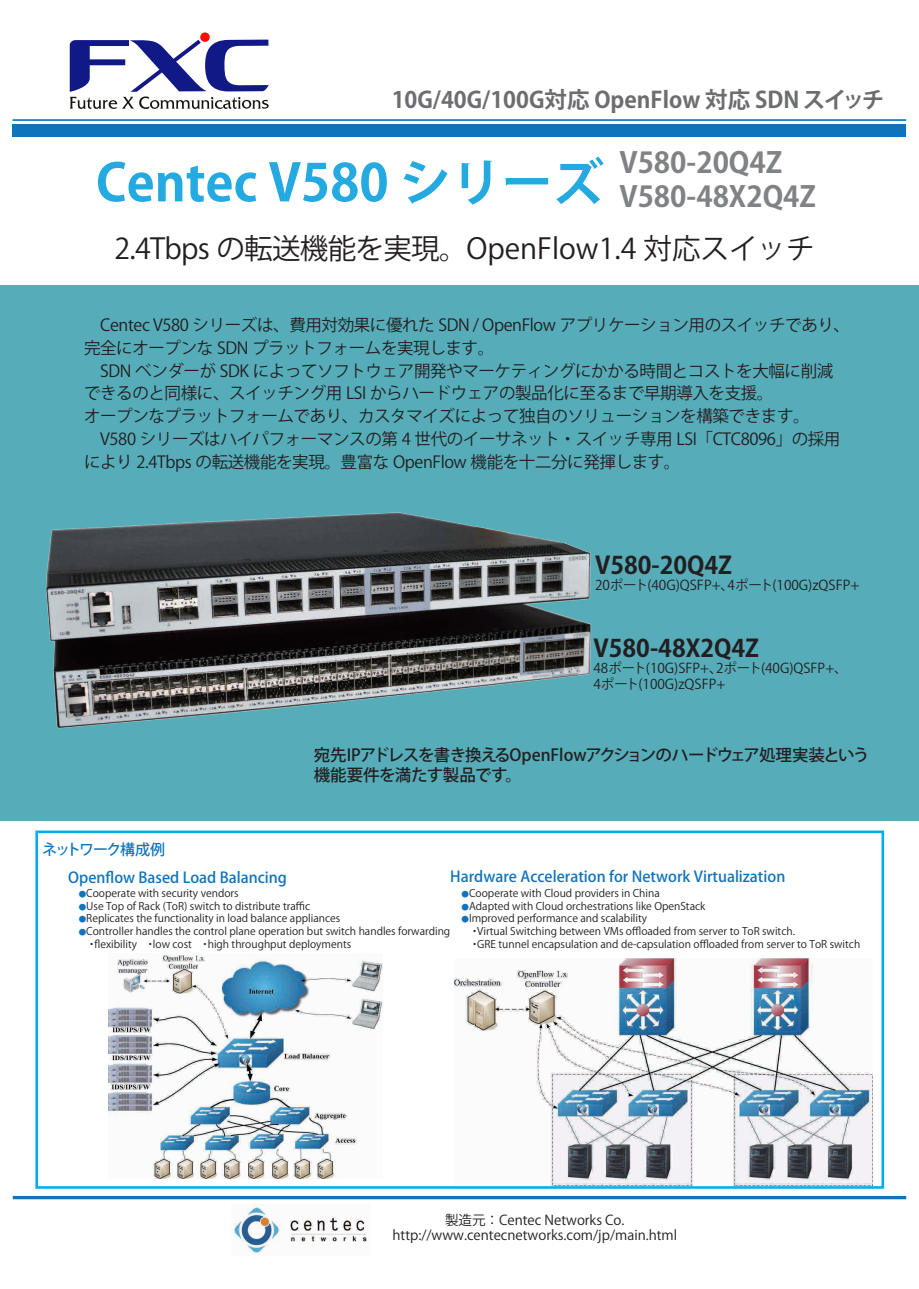
<style>
.page{position:relative;width:919px;height:1289px;background:#fff}
.page>*{position:absolute;margin:0;border:0;box-sizing:border-box;transform-origin:0 0}
.t1{font:700 51px "Koz Go Pr 6 N";color:#24aae1}
.t2{font:28.5px "Koz Go Pr 6 N";color:#231f20}
.t3{font:700 28.5px/34.2px "Koz Go Pr 6 N";color:#808285}
.t4{font:700 24px "Koz Go Pr 6 N";color:#231f20}
.t5{font:700 22.5px "Koz Go Pr 6 N";color:#6c6d70}
.t6{font:16.5px/22.8px "Koz Go Pro";letter-spacing:-.025em;color:#231f20}
.t7{font:500 16.5px/19.8px "Koz Go Pr 6 N";letter-spacing:-.04em;color:#231f20}
.t8{font:500 15px "Koz Go Pr 6 N";color:#1074bc}
.t9{font:500 15px "Koz Go Pr 6 N";letter-spacing:-.1em;color:#1074bc}
.t10{font:13.5px/16.2px "Koz Go Pr 6 N";color:#231f20}
.t11{font:10.5px/12.6px "Koz Go Pr 6 N";color:#231f20}
.s1{font-family:"Koz Go Pro"}
.s2{font-size:7.5px;color:#1074bc}
</style>
<div class="page">
<div style="left:0;top:285px;width:918px;height:535px;background:#56adb9"></div>
<div style="left:35px;top:830px;width:849px;height:358px;background:#fff;border:3px solid #00aeef"></div>
<img style="left:46px;top:512px;width:545px;height:217px">
<hr style="left:13px;top:119px;width:893px;height:2px;background:#1074bc">
<div style="left:13px;top:124px;width:893px;height:13px;background:#1074bc"></div>
<div style="left:200px;top:32px;width:10px;height:10px;background:#fe0d09;border-radius:50%"></div>
<svg style="left:70px;top:40px;width:199px;height:69px"></svg>
<svg style="left:13px;top:1195px;width:893px;height:4px;fill:#1074bc"></svg>
<img style="left:231px;top:1204px;width:136px;height:50px">
<img style="left:109px;top:955px;width:274px;height:223px">
<img style="left:454px;top:958px;width:418px;height:227px">
<p class="t5" style="left:391px;top:87px;width:494px">10G/40G/100G対応 OpenFlow 対応 SDN スイッチ</p>
<p class="t1" style="left:96px;top:154px;width:509px">Centec V580 シリーズ</p>
<p class="t3" style="left:619px;top:146px;width:198px">V580-20Q4Z<br>V580-48X2Q4Z</p>
<p class="t2" style="left:114px;top:232px;width:701px"><span class="s1">2.4Tbps の転送機能を実現。</span>OpenFlow1.4 対応スイッチ</p>
<p class="t6" style="left:84px;top:314px;width:767px;text-indent:16px">Centec V580 シリーズは、費用対効果に優れた SDN / OpenFlow アプリケーション用のスイッチであり、完全にオープンな SDN プラットフォームを実現します。<br>　SDN ベンダーが SDK によってソフトウェア開発やマーケティングにかかる時間とコストを大幅に削減できるのと同様に、スイッチング用 LSI からハードウェアの製品化に至るまで早期導入を支援。<br>オープンなプラットフォームであり、カスタマイズによって独自のソリューションを構築できます。　V580 シリーズはハイパフォーマンスの第 4 世代のイーサネット・スイッチ専用 LSI「CTC8096」の採用により 2.4Tbps の転送機能を実現。豊富な OpenFlow 機能を十二分に発揮します。</p>
<p class="t4" style="left:595px;top:552px;width:139px">V580-20Q4Z</p>
<p class="t10" style="left:595px;top:577px;width:266px">20ポート(40G)QSFP+、4ポート(100G)zQSFP+</p>
<p class="t4" style="left:593px;top:634px;width:167px">V580-48X2Q4Z</p>
<p class="t10" style="left:593px;top:660px;width:256px">48ポート(10G)SFP+、2ポート(40G)QSFP+、<br>4ポート(100G)zQSFP+</p>
<p class="t9" style="left:42px;top:841px;width:124px">ネットワーク構成例</p>
<p class="t7" style="left:314px;top:745px;width:557px">宛先IPアドレスを書き換えるOpenFlowアクションのハードウェア処理実装という機能要件を満たす製品です。</p>
<p class="t8" style="left:68px;top:869px;width:220px">Openflow Based Load Balancing</p>
<p class="t8" style="left:450px;top:868px;width:336px">Hardware Acceleration for Network Virtualization</p>
<p class="t11" style="left:79px;top:887px;width:161px"><span class="s2">●</span>Cooperate with security vendors</p>
<p class="t11" style="left:79px;top:899px;width:233px"><span class="s2">●</span>Use Top of Rack (ToR) switch to distribute traffic</p>
<p class="t11" style="left:79px;top:912px;width:263px"><span class="s2">●</span>Replicates the functionality in load balance appliances</p>
<p class="t11" style="left:87px;top:925px;width:365px;text-indent:-8px"><span class="s2">●</span>Controller handles the control plane operation but switch handles forwarding・flexibility ・low cost ・high throughput deployments</p>
<p class="t11" style="left:461px;top:887px;width:200px"><span class="s2">●</span>Cooperate with Cloud providers in China</p>
<p class="t11" style="left:461px;top:899px;width:245px"><span class="s2">●</span>Adapted with Cloud orchestrations like OpenStack</p>
<p class="t11" style="left:469px;top:912px;width:392px;text-indent:-8px"><span class="s2">●</span>Improved performance and scalability<br>・Virtual Switching between VMs offloaded from server to ToR switch.<br>・GRE tunnel encapsulation and de-capsulation offloaded from server to ToR switch</p>
<p class="t10" style="left:392px;top:1213px;width:286px;line-height:14.5px;text-align:center">製造元：Centec Networks Co. http://www.centecnetworks.com/jp/main.html</p>
</div>
